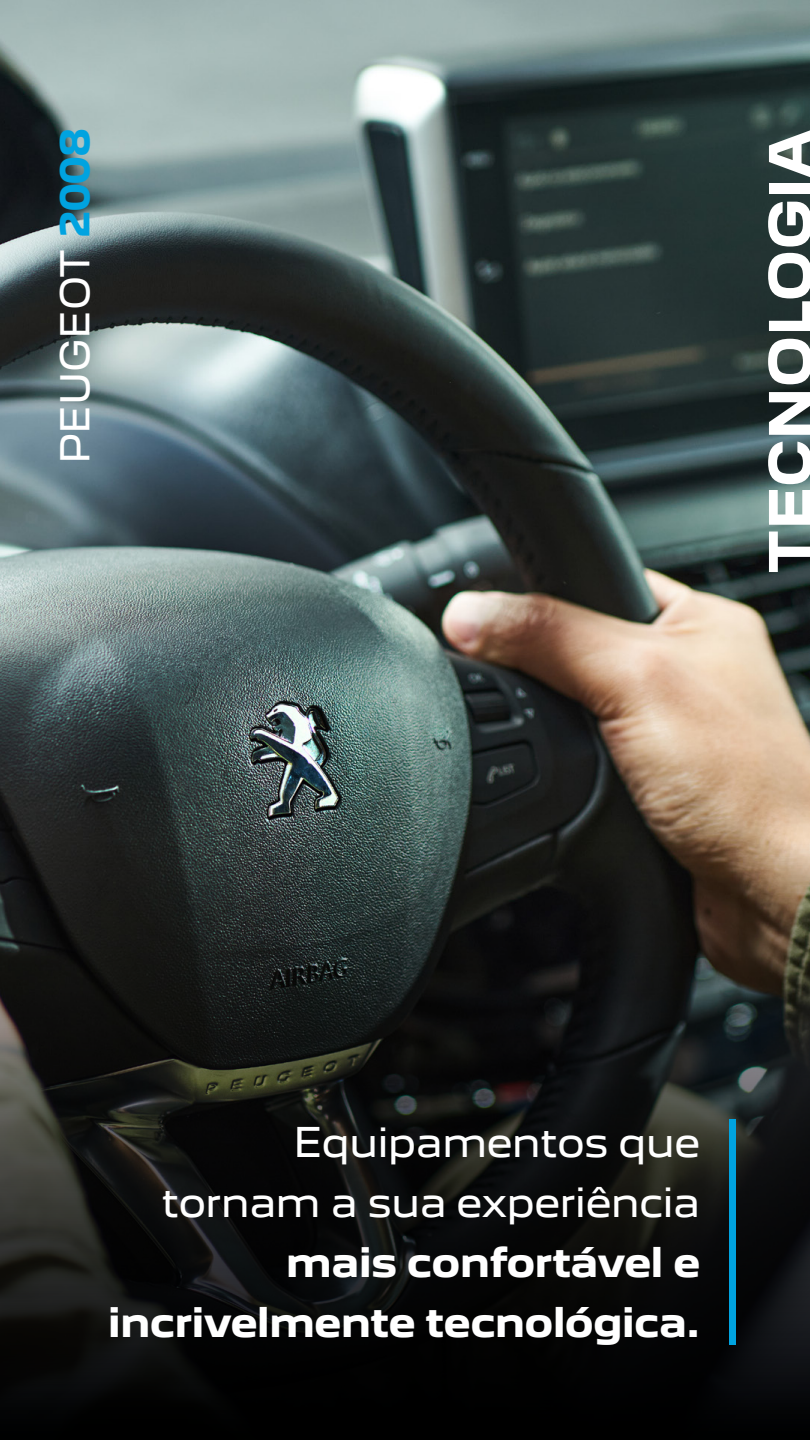
<style>
.page{position:relative;width:810px;height:1440px;background:#fff}
.page>*{position:absolute;margin:0;border:0;box-sizing:border-box;transform-origin:0 0}
.t1{font:700 52.5px "Peugeot New";letter-spacing:.005em;color:#fff}
.t2{font:700 37.5px/60px "Peugeot New";letter-spacing:-.025em;color:#fff;text-align:right}
.t3{font:37.5px/60px "Peugeot New";letter-spacing:-.025em;color:#fff;text-align:right}
.t4{font:36.38px "Peugeot New";color:#fff}
.s1{font-weight:700;color:#00a3e0}
</style>
<div class="page">
<img style="left:0;top:0;width:810px;height:840px">
<svg style="left:0;top:840px;width:810px;height:600px;background:#141614"></svg>
<div style="left:729px;top:1119px;width:7px;height:226px;background:#00a3e0"></div>
<p class="t4" style="left:45px;top:464px;width:337px;rotate:-90deg">PEUGEOT <span class="s1">2008</span></p>
<h1 class="t1" style="left:747px;top:574px;width:446px;rotate:-90deg">TECNOLOGIA</h1>
<p class="t3" style="left:161px;top:1109px;width:541px">Equipamentos que tornam a sua experiência</p>
<p class="t2" style="left:108px;top:1229px;width:594px">mais confortável e incrivelmente tecnológica.</p>
</div>
